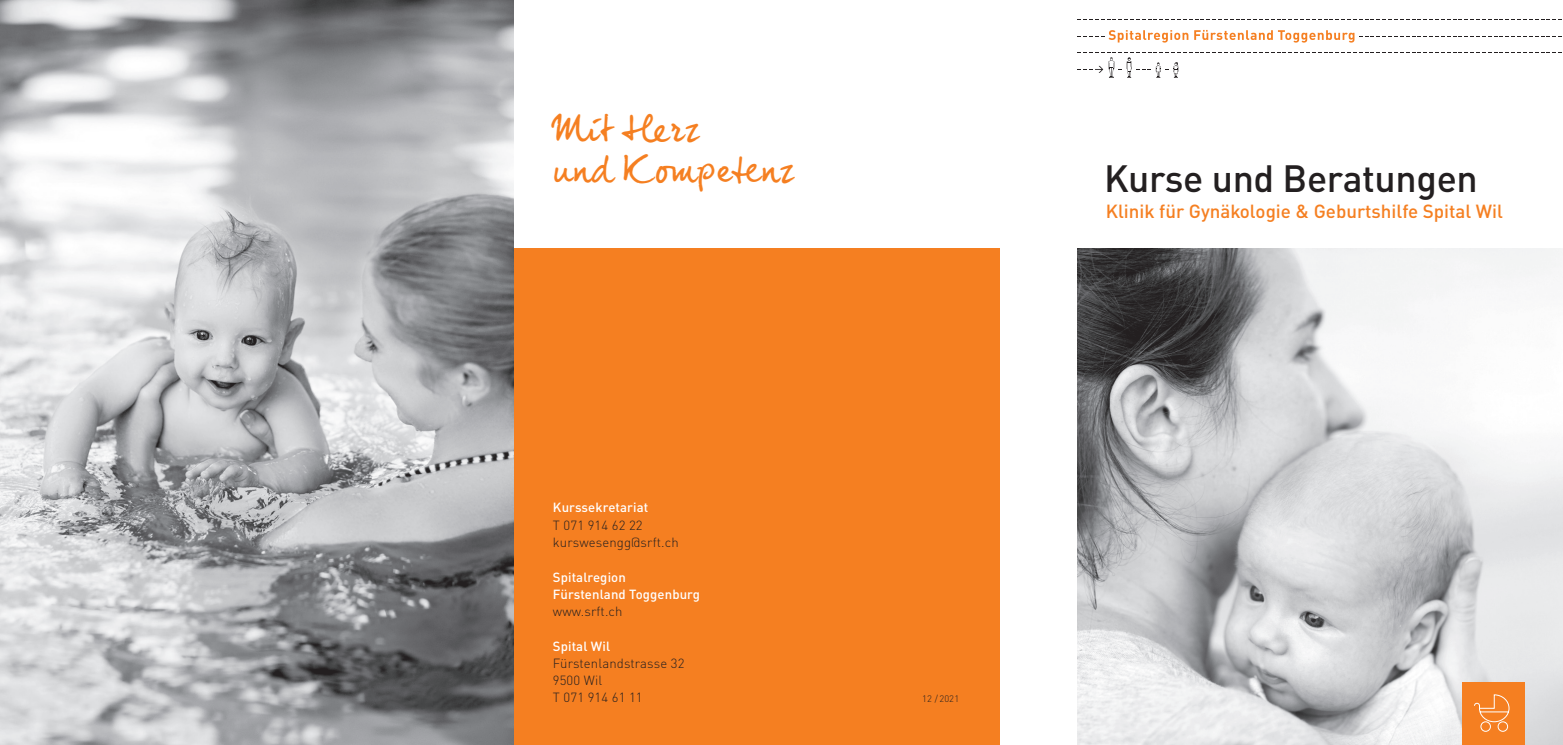
<style>
.page{position:relative;width:1563px;height:745px;background:#fff}
.page>*{position:absolute;margin:0;border:0;box-sizing:border-box;transform-origin:0 0}
.t1{font:500 37.5px "DINOT";letter-spacing:-.01em;color:#231f20}
.t2{font:35px/41.2px "dear Joe 3";color:#f57f21}
.t3{font:500 18.75px "DINOT";color:#f57f21}
.t4{font:300 13.12px/17.2px "DINOT";letter-spacing:.01em;color:#231f20}
.t5{font:500 13.12px/17.2px "DINOT";letter-spacing:.01em;color:#fff}
.t6{font:300 9.38px "DINOT";letter-spacing:.02em;color:#231f20}
</style>
<div class="page">
<div style="left:514px;top:248px;width:485px;height:496px;background:#f57f21"></div>
<img style="left:1077px;top:248px;width:486px;height:496px">
<svg style="left:1077px;top:30px;width:111px;height:13px"></svg>
<svg style="left:1077px;top:19px;width:484px;height:1px"></svg>
<svg style="left:1194px;top:30px;width:367px;height:13px"></svg>
<svg style="left:1077px;top:52px;width:484px;height:26px"></svg>
<div style="left:1462px;top:682px;width:62px;height:62px;background:#f57f21"></div>
<svg style="left:1474px;top:694px;width:36px;height:37px"></svg>
<img style="left:0;top:0;width:514px;height:744px">
<h2 class="t2" style="left:553px;top:107px;width:244px">Mit Herz<br>und Kompetenz</h2>
<p class="t5" style="left:553px;top:498px;width:97px">Kurssekretariat</p>
<p class="t4" style="left:553px;top:516px;width:127px">T 071 914 62 22 kurswesengg@srft.ch</p>
<p class="t5" style="left:553px;top:567px;width:149px">Spitalregion<br>Fürstenland Toggenburg</p>
<p class="t4" style="left:553px;top:602px;width:71px">www.srft.ch</p>
<p class="t5" style="left:553px;top:636px;width:59px">Spital Wil</p>
<p class="t4" style="left:553px;top:654px;width:133px">Fürstenlandstrasse 32<br>9500 Wil<br>T 071 914 61 11</p>
<p class="t6" style="left:922px;top:692px;width:39px">12 / 2021</p>
<h1 class="t1" style="left:1104px;top:154px;width:375px">Kurse und Beratungen</h1>
<h3 class="t3" style="left:1106px;top:199px;width:399px">Klinik für Gynäkologie &amp; Geburtshilfe Spital Wil</h3>
</div>
